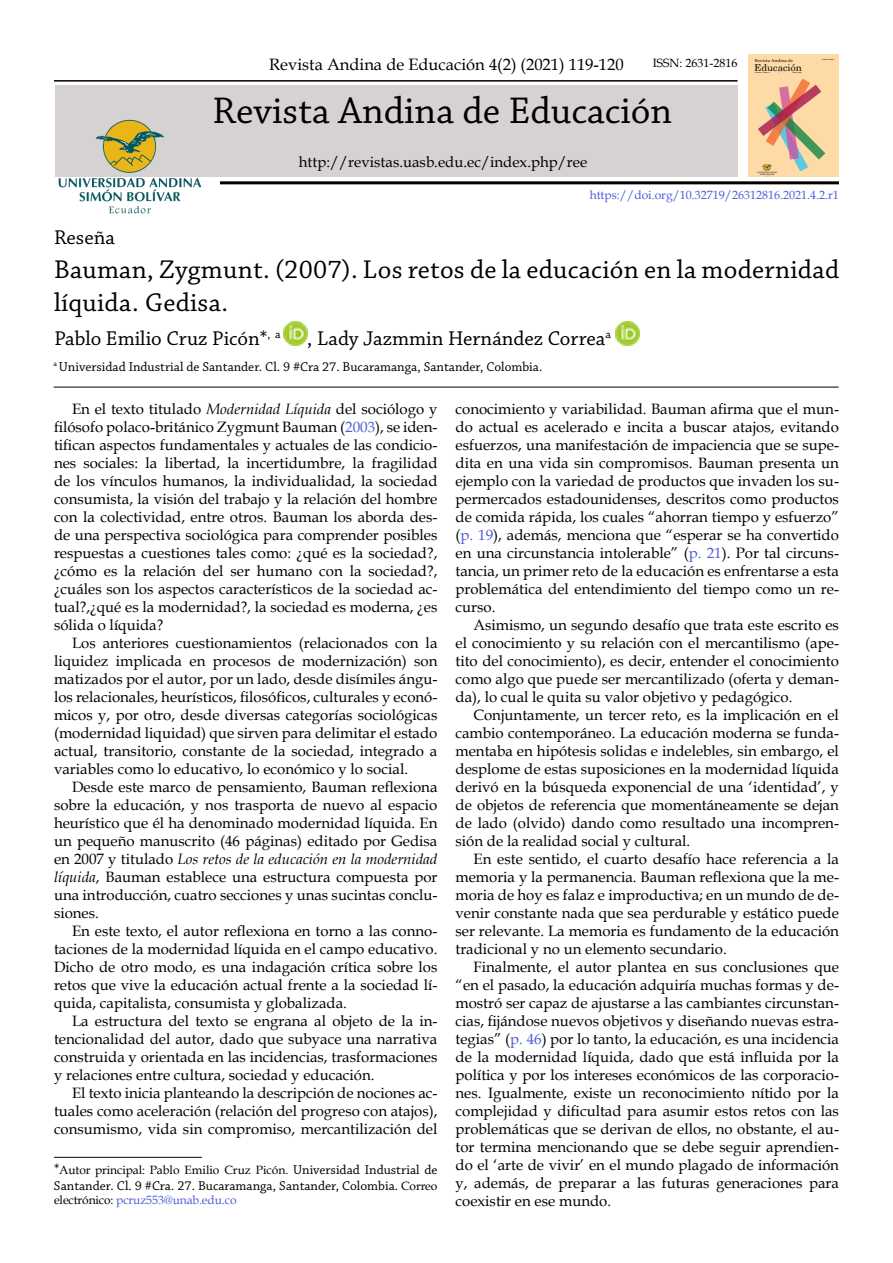
<style>
.page{position:relative;width:893px;height:1263px;background:#fff}
.page>*{position:absolute;margin:0;border:0;box-sizing:border-box;transform-origin:0 0}
.t1{font:39px "Chaparral Pro";color:#000}
.t2{font:27px/33px "Chaparral Pro";letter-spacing:.01em;color:#000}
.t3{font:21px "Chaparral Pro";color:#000}
.t4{font:16.5px "Book Antiqua";color:#000}
.t5{font:15px/18px "Book Antiqua";color:#000;text-align:justify}
.t6{font:13.5px "Chaparral Pro";color:#000}
.t7{font:12px "Book Antiqua";color:#4f5cd6}
.t8{font:12px "Book Antiqua";color:#000}
.t9{font:9.6px "Century Schoolbook";color:#000;scale:1.04 1}
.t10{font:4.35px "Book Antiqua";color:#000;scale:1.08 1}
.s1{font-style:italic}
.s2{color:#4f5cd6}
.s3{font-family:"Chaparral Pro";font-size:15px}
.s4{font-family:"Chaparral Pro";font-size:13.5px}
.s5{font-family:"Book Antiqua";font-size:12px}
.s6{color:#000}
</style>
<div class="page">
<hr style="left:54px;top:1157px;width:148px;height:1px;background:#000">
<div style="left:55px;top:85px;width:682px;height:92px;background:#d6d2d1"></div>
<img style="left:58px;top:119px;width:144px;height:95px">
<hr style="left:220px;top:181px;width:619px;height:3px;background:#000">
<hr style="left:54px;top:80px;width:683px;height:2px;background:#000">
<img style="left:283px;top:321px;width:24px;height:24px">
<img style="left:615px;top:321px;width:24px;height:24px">
<hr style="left:54px;top:387px;width:785px;height:1px;background:#000">
<div style="left:749px;top:54px;width:90px;height:123px;background:#fedaa6"></div>
<svg style="left:758px;top:79px;width:67px;height:92px"></svg>
<img style="left:757px;top:163px;width:20px;height:14px">
<p class="t4" style="left:269px;top:53px;width:356px">Revista Andina de Educación 4(2) (2021) 119-120</p>
<p class="t8" style="left:653px;top:54px;width:86px">ISSN: 2631-2816</p>
<h1 class="t1" style="left:213px;top:89px;width:461px">Revista Andina de Educación</h1>
<p class="t5" style="left:299px;top:152px;width:290px">http://revistas.uasb.edu.ec/index.php/ree</p>
<p class="t10" style="left:755px;top:58px;width:37px">Revista Andina de</p>
<p class="t9" style="left:754px;top:61px;width:47px">Educación</p>
<h3 class="t3" style="left:54px;top:226px;width:63px">Reseña</h3>
<p class="t7" style="left:590px;top:187px;width:251px">https://doi.org/10.32719/26312816.2021.4.2.r1</p>
<h2 class="t2" style="left:54px;top:254px;width:786px">Bauman, Zygmunt. (2007). Los retos de la educación en la modernidad líquida. Gedisa.</h2>
<h3 class="t3" style="left:54px;top:327px;width:228px">Pablo Emilio Cruz Picón*<sup>,</sup> <sup>a</sup></h3>
<h3 class="t3" style="left:307px;top:327px;width:305px">, Lady Jazmmin Hernández Correa<sup>a</sup></h3>
<p class="t6" style="left:54px;top:359px;width:490px"><sup>a</sup> Universidad Industrial de Santander. Cl. 9 #Cra 27. Bucaramanga, Santander, Colombia.</p>
<p class="t5" style="left:54px;top:400px;width:385px;text-indent:18px">En el texto titulado <span class="s1">Modernidad Líquida</span> del sociólogo y filósofo polaco-británico Zygmunt Bauman (<span class="s2">2003</span>), se iden&shy;tifican aspectos fundamentales y actuales de las condicio&shy;nes sociales: la libertad, la incertidumbre, la fragilidad de los vínculos humanos, la individualidad, la sociedad consumista, la visión del trabajo y la relación del hombre con la colectividad, entre otros. Bauman los aborda des&shy;de una perspectiva sociológica para comprender posibles respuestas a cuestiones tales como: ¿qué es la sociedad?, ¿cómo es la relación del ser humano con la sociedad?, ¿cuáles son los aspectos característicos de la sociedad ac&shy;tual?,¿qué es la modernidad?, la sociedad es moderna, ¿es sólida o líquida?</p>
<p class="t5" style="left:54px;top:634px;width:385px;text-indent:18px">Los anteriores cuestionamientos (relacionados con la liquidez implicada en procesos de modernización) son matizados por el autor, por un lado, desde disímiles ángu&shy;los relacionales, heurísticos, filosóficos, culturales y econó&shy;micos y, por otro, desde diversas categorías sociológicas (modernidad liquidad) que sirven para delimitar el estado actual, transitorio, constante de la sociedad, integrado a variables como lo educativo, lo económico y lo social.</p>
<p class="t5" style="left:54px;top:778px;width:385px;text-indent:18px">Desde este marco de pensamiento, Bauman reflexiona sobre la educación, y nos trasporta de nuevo al espacio heurístico que él ha denominado modernidad líquida. En un pequeño manuscrito (46 páginas) editado por Gedisa en 2007 y titulado <span class="s1">Los retos de la educación en la modernidad líquida</span>, Bauman establece una estructura compuesta por una introducción, cuatro secciones y unas sucintas conclu&shy;siones.</p>
<p class="t5" style="left:54px;top:922px;width:385px;text-indent:18px">En este texto, el autor reflexiona en torno a las conno&shy;taciones de la modernidad líquida en el campo educativo.<br>Dicho de otro modo, es una indagación crítica sobre los retos que vive la educación actual frente a la sociedad lí&shy;quida, capitalista, consumista y globalizada.</p>
<p class="t5" style="left:54px;top:1012px;width:385px;text-indent:18px">La estructura del texto se engrana al objeto de la in&shy;tencionalidad del autor, dado que subyace una narrativa construida y orientada en las incidencias, trasformaciones y relaciones entre cultura, sociedad y educación.</p>
<p class="t5" style="left:54px;top:1084px;width:385px;text-indent:18px">El texto inicia planteando la descripción de nociones ac&shy;tuales como aceleración (relación del progreso con atajos), consumismo, vida sin compromiso, mercantilización del</p>
<p class="t8" style="left:54px;top:1161px;width:385px"><span class="s3">*</span>Autor principal: Pablo Emilio Cruz Picón. <span class="s4">Universidad Industrial de</span></p>
<p class="t6" style="left:54px;top:1178px;width:385px">Santander. Cl. 9 #Cra. 27. Bucaramanga, Santander, Colombia. <span class="s5">Correo</span></p>
<p class="t7" style="left:54px;top:1192px;width:184px"><span class="s6">electrónico:</span> pcruz553@unab.edu.co</p>
<p class="t5" style="left:455px;top:400px;width:385px">conocimiento y variabilidad. Bauman afirma que el mun&shy;do actual es acelerado e incita a buscar atajos, evitando esfuerzos, una manifestación de impaciencia que se supe&shy;dita en una vida sin compromisos. Bauman presenta un ejemplo con la variedad de productos que invaden los su&shy;permercados estadounidenses, descritos como productos de comida rápida, los cuales “ahorran tiempo y esfuerzo” (<span class="s2">p. 19</span>), además, menciona que “esperar se ha convertido en una circunstancia intolerable” (<span class="s2">p. 21</span>). Por tal circuns&shy;tancia, un primer reto de la educación es enfrentarse a esta problemática del entendimiento del tiempo como un re&shy;curso.</p>
<p class="t5" style="left:455px;top:616px;width:385px;text-indent:18px">Asimismo, un segundo desafío que trata este escrito es el conocimiento y su relación con el mercantilismo (ape&shy;tito del conocimiento), es decir, entender el conocimiento como algo que puede ser mercantilizado (oferta y deman&shy;da), lo cual le quita su valor objetivo y pedagógico.</p>
<p class="t5" style="left:455px;top:706px;width:385px;text-indent:18px">Conjuntamente, un tercer reto, es la implicación en el cambio contemporáneo. La educación moderna se funda&shy;mentaba en hipótesis solidas e indelebles, sin embargo, el desplome de estas suposiciones en la modernidad líquida derivó en la búsqueda exponencial de una ‘identidad’, y de objetos de referencia que momentáneamente se dejan de lado (olvido) dando como resultado una incompren&shy;sión de la realidad social y cultural.</p>
<p class="t5" style="left:455px;top:850px;width:385px;text-indent:18px">En este sentido, el cuarto desafío hace referencia a la memoria y la permanencia. Bauman reflexiona que la me&shy;moria de hoy es falaz e improductiva; en un mundo de de&shy;venir constante nada que sea perdurable y estático puede ser relevante. La memoria es fundamento de la educación tradicional y no un elemento secundario.</p>
<p class="t5" style="left:455px;top:958px;width:385px;text-indent:18px">Finalmente, el autor plantea en sus conclusiones que “en el pasado, la educación adquiría muchas formas y de&shy;mostró ser capaz de ajustarse a las cambiantes circunstan&shy;cias, fijándose nuevos objetivos y diseñando nuevas estra&shy;tegias” (<span class="s2">p. 46</span>) por lo tanto, la educación, es una incidencia de la modernidad líquida, dado que está influida por la política y por los intereses económicos de las corporacio&shy;nes. Igualmente, existe un reconocimiento nítido por la complejidad y dificultad para asumir estos retos con las problemáticas que se derivan de ellos, no obstante, el au&shy;tor termina mencionando que se debe seguir aprendien&shy;do el ‘arte de vivir’ en el mundo plagado de información y, además, de preparar a las futuras generaciones para coexistir en ese mundo.</p>
</div>
